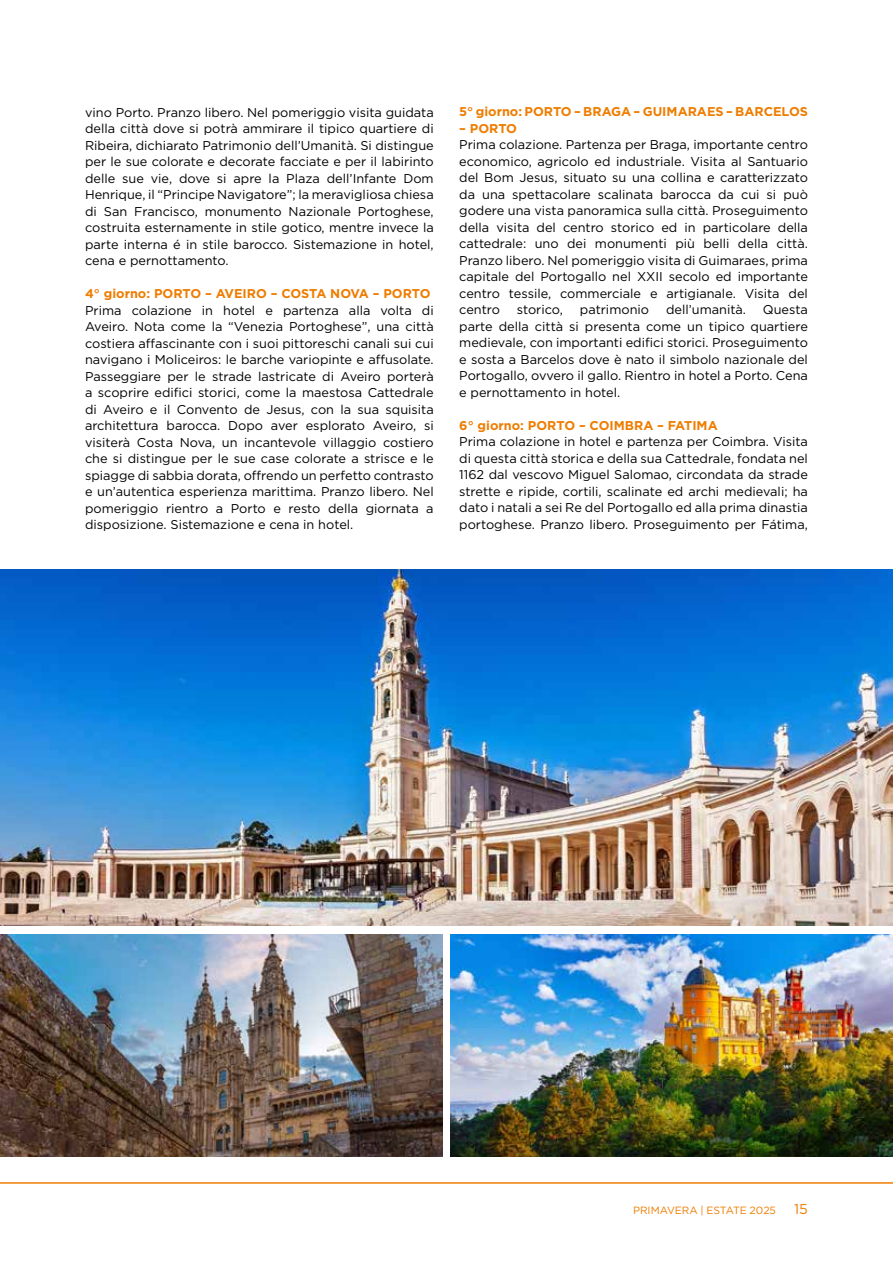
<style>
.page{position:relative;width:893px;height:1263px;background:#fff}
.page>*{position:absolute;margin:0;border:0;box-sizing:border-box;transform-origin:0 0}
.t1{font:14.25px "Gotham";color:#ee7d00}
.t2{font:12.75px/16.5px "Gotham";color:#000;text-align:justify}
.t3{font:700 12.75px "Gotham";color:#ee7d00}
.t4{font:10.5px "Gotham";color:#ee7d00}
</style>
<div class="page">
<hr style="left:0;top:1182px;width:893px;height:2px;background:#ee7d00">
<img style="left:0;top:570px;width:893px;height:356px">
<img style="left:0;top:935px;width:442px;height:222px">
<img style="left:451px;top:935px;width:442px;height:222px">
<p class="t2" style="left:85px;top:103px;width:350px">vino Porto. Pranzo libero. Nel pomeriggio visita guidata della città dove si potrà ammirare il tipico quartiere di Ribeira, dichiarato Patrimonio dell’Umanità. Si distingue per le sue colorate e decorate facciate e per il labirinto delle sue vie, dove si apre la Plaza dell’Infante Dom Henrique, il “Principe Navigatore”; la meravigliosa chiesa di San Francisco, monumento Nazionale Portoghese, costruita esternamente in stile gotico, mentre invece la parte interna é in stile barocco. Sistemazione in hotel, cena e pernottamento.</p>
<p class="t3" style="left:85px;top:285px;width:347px">4° giorno: PORTO – AVEIRO – COSTA NOVA – PORTO</p>
<p class="t2" style="left:85px;top:301px;width:350px">Prima colazione in hotel e partenza alla volta di Aveiro. Nota come la “Venezia Portoghese”, una città costiera affascinante con i suoi pittoreschi canali sui cui navigano i Moliceiros: le barche variopinte e affusolate.<br>Passeggiare per le strade lastricate di Aveiro porterà a scoprire edifici storici, come la maestosa Cattedrale di Aveiro e il Convento de Jesus, con la sua squisita architettura barocca. Dopo aver esplorato Aveiro, si visiterà Costa Nova, un incantevole villaggio costiero che si distingue per le sue case colorate a strisce e le spiagge di sabbia dorata, offrendo un perfetto contrasto e un’autentica esperienza marittima. Pranzo libero. Nel pomeriggio rientro a Porto e resto della giornata a disposizione. Sistemazione e cena in hotel.</p>
<p class="t3" style="left:459px;top:103px;width:350px">5° giorno: PORTO – BRAGA – GUIMARAES – BARCELOS</p>
<p class="t3" style="left:459px;top:120px;width:59px">– PORTO</p>
<p class="t2" style="left:459px;top:136px;width:350px">Prima colazione. Partenza per Braga, importante centro economico, agricolo ed industriale. Visita al Santuario del Bom Jesus, situato su una collina e caratterizzato da una spettacolare scalinata barocca da cui si può godere una vista panoramica sulla città. Proseguimento della visita del centro storico ed in particolare della cattedrale: uno dei monumenti più belli della città.<br>Pranzo libero. Nel pomeriggio visita di Guimaraes, prima capitale del Portogallo nel XXII secolo ed importante centro tessile, commerciale e artigianale. Visita del centro</p>
<p class="t2" style="left:517px;top:301px;width:48px">storico,</p>
<p class="t2" style="left:580px;top:301px;width:71px">patrimonio</p>
<p class="t2" style="left:666px;top:301px;width:82px">dell’umanità.</p>
<p class="t2" style="left:459px;top:301px;width:350px;text-indent:304px">Questa parte della città si presenta come un tipico quartiere medievale, con importanti edifici storici. Proseguimento e sosta a Barcelos dove è nato il simbolo nazionale del Portogallo, ovvero il gallo. Rientro in hotel a Porto. Cena e pernottamento in hotel.</p>
<p class="t3" style="left:459px;top:417px;width:260px">6° giorno: PORTO – COIMBRA – FATIMA</p>
<p class="t2" style="left:459px;top:433px;width:350px">Prima colazione in hotel e partenza per Coimbra. Visita di questa città storica e della sua Cattedrale, fondata nel 1162 dal vescovo Miguel Salomao, circondata da strade strette e ripide, cortili, scalinate ed archi medievali; ha dato i natali a sei Re del Portogallo ed alla prima dinastia portoghese. Pranzo libero. Proseguimento per Fátima,</p>
<p class="t4" style="left:633px;top:1204px;width:145px">PRIMAVERA | ESTATE 2025</p>
<p class="t1" style="left:794px;top:1200px;width:15px">15</p>
</div>
